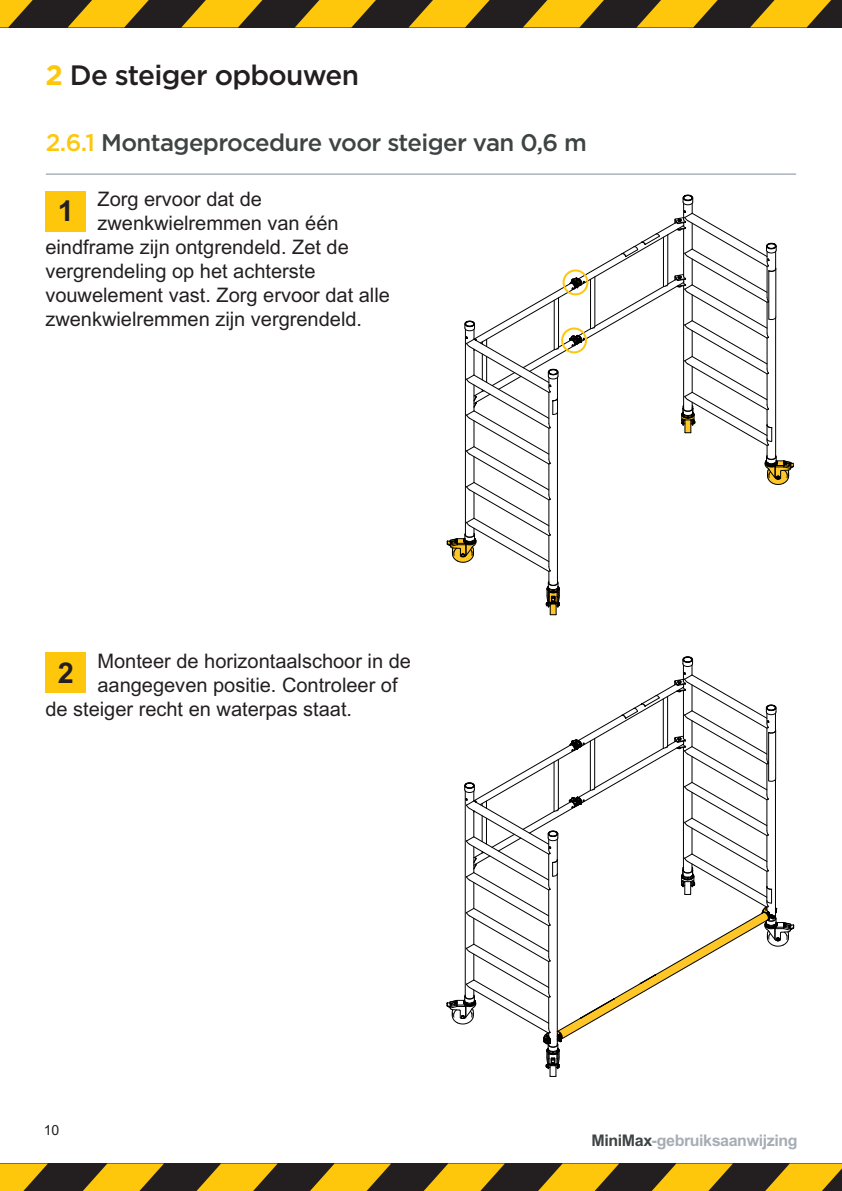
<style>
.page{position:relative;width:842px;height:1191px;background:#fff}
.page>*{position:absolute;margin:0;border:0;box-sizing:border-box;transform-origin:0 0}
.t1{font:700 28.8px "Arial MT Std";color:#231f20}
.t2{font:500 28px "Gotham";letter-spacing:-.025em;color:#231f20}
.t3{font:500 24px "Gotham";letter-spacing:-.025em;color:#3d4443}
.Body{font:20px "Arial MT Std";color:#231f20}
.t4{font:700 16px "Arial MT Std";letter-spacing:-.025em;color:#a7adb5}
.t5{font:14px "Arial MT Std";color:#231f20}
.s1{font-weight:700;color:#fec70c}
.s2{color:#fec70c}
.s3{color:#3d4443}
</style>
<div class="page">
<div style="left:0;top:1163px;width:842px;height:28px;background:#231f20"></div>
<svg style="left:0;top:1163px;width:48px;height:28px"></svg>
<svg style="left:83px;top:1163px;width:81px;height:28px"></svg>
<svg style="left:196px;top:1163px;width:82px;height:28px"></svg>
<svg style="left:310px;top:1163px;width:81px;height:28px"></svg>
<svg style="left:424px;top:1163px;width:81px;height:28px"></svg>
<svg style="left:538px;top:1163px;width:81px;height:28px"></svg>
<svg style="left:652px;top:1163px;width:81px;height:28px"></svg>
<svg style="left:765px;top:1163px;width:77px;height:28px"></svg>
<div style="left:0;top:0;width:842px;height:27px;background:#231f20"></div>
<svg style="left:0;top:0;width:33px;height:27px"></svg>
<svg style="left:68px;top:0;width:81px;height:27px"></svg>
<svg style="left:182px;top:0;width:81px;height:27px"></svg>
<svg style="left:295px;top:0;width:81px;height:27px"></svg>
<svg style="left:409px;top:0;width:81px;height:27px"></svg>
<svg style="left:523px;top:0;width:81px;height:27px"></svg>
<svg style="left:637px;top:0;width:81px;height:27px"></svg>
<svg style="left:750px;top:0;width:81px;height:27px"></svg>
<hr style="left:46px;top:173px;width:750px;height:2px;background:#a7adb5">
<div style="left:45px;top:191px;width:41px;height:41px;background:#fec70c"></div>
<div style="left:45px;top:652px;width:41px;height:41px;background:#fec70c"></div>
<svg style="left:447px;top:195px;width:347px;height:420px"></svg>
<svg style="left:447px;top:656px;width:347px;height:421px"></svg>
<div style="left:562px;top:269px;width:26px;height:26px;border:2px solid #fec70c;border-radius:50%"></div>
<div style="left:561px;top:327px;width:26px;height:26px;border:2px solid #fec70c;border-radius:50%"></div>
<p class="t2" style="left:45px;top:57px;width:315px"><span class="s1">2</span> De steiger opbouwen</p>
<p class="t3" style="left:46px;top:126px;width:543px"><span class="s2">2.6.1</span> Montageprocedure voor steiger van 0,6 m</p>
<p class="t1" style="left:58px;top:194px;width:17px">1</p>
<p class="Body" style="left:97px;top:188px;width:166px">Zorg ervoor dat de</p>
<p class="Body" style="left:97px;top:212px;width:243px">zwenkwielremmen van één</p>
<p class="Body" style="left:45px;top:236px;width:305px">eindframe zijn ontgrendeld. Zet de</p>
<p class="Body" style="left:45px;top:260px;width:272px">vergrendeling op het achterste</p>
<p class="Body" style="left:45px;top:284px;width:346px">vouwelement vast. Zorg ervoor dat alle</p>
<p class="Body" style="left:45px;top:308px;width:318px">zwenkwielremmen zijn vergrendeld.</p>
<p class="Body" style="left:97px;top:649px;width:315px">Monteer de horizontaalschoor in de</p>
<p class="Body" style="left:97px;top:673px;width:302px">aangegeven positie. Controleer of</p>
<p class="Body" style="left:45px;top:697px;width:308px">de steiger recht en waterpas staat.</p>
<p class="t1" style="left:58px;top:656px;width:17px">2</p>
<p class="t5" style="left:44px;top:1122px;width:17px">10</p>
<p class="t4" style="left:591px;top:1131px;width:208px"><span class="s3">MiniMax</span>-gebruiksaanwijzing</p>
</div>
